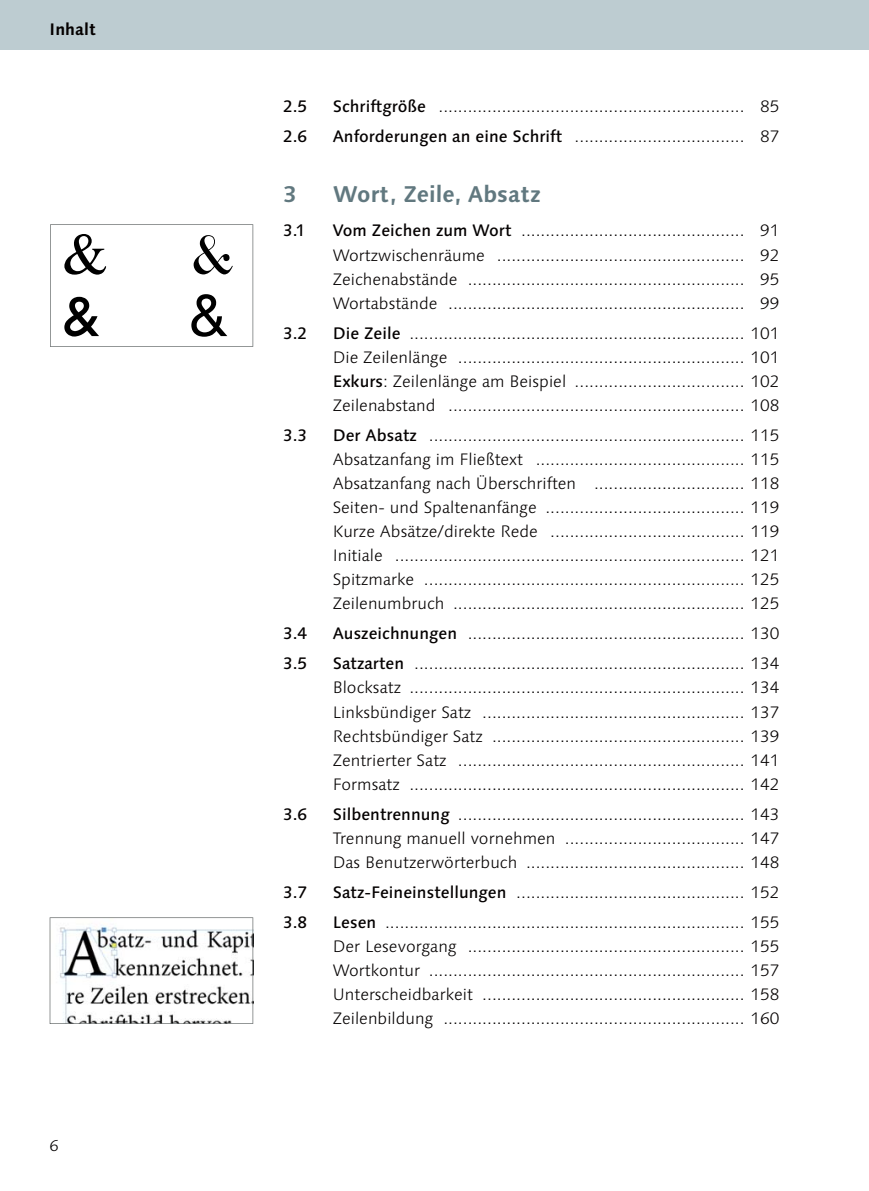
<style>
.page{position:relative;width:869px;height:1191px;background:#fff}
.page>*{position:absolute;margin:0;border:0;box-sizing:border-box;transform-origin:0 0}
.t1{font:700 22.75px "Syntax Next LT Pro";color:#61787f}
.t2{font:300 16.62px/24px "Syntax Next LT Pro";color:#040000;text-align:justify}
.t3{font:500 16.62px "Syntax Next LT Pro";color:#040000}
.t4{font:700 16.62px "Syntax Next LT Pro";color:#040000}
.t5{font:300 15.75px "Syntax Next LT Pro";color:#040000}
.s1{font-weight:500}
</style>
<div class="page">
<div style="left:0;top:0;width:868px;height:50px;background:#bdccd1"></div>
<svg style="left:50px;top:224px;width:203px;height:123px"></svg>
<svg style="left:50px;top:917px;width:203px;height:107px"></svg>
<p class="t4" style="left:50px;top:22px;width:48px">Inhalt</p>
<p class="t5" style="left:50px;top:1140px;width:11px">6</p>
<p class="t3" style="left:283px;top:99px;width:26px">2.5</p>
<p class="t2" style="left:332px;top:96px;width:448px"><span class="s1">Schriftgröße</span> ............................................................... 85</p>
<p class="t3" style="left:283px;top:129px;width:26px">2.6</p>
<p class="t2" style="left:332px;top:126px;width:448px"><span class="s1">Anforderungen an eine Schrift</span> ................................... 87</p>
<h1 class="t1" style="left:283px;top:184px;width:15px">3</h1>
<h1 class="t1" style="left:332px;top:184px;width:210px">Wort, Zeile, Absatz</h1>
<p class="t3" style="left:283px;top:224px;width:24px">3.1</p>
<p class="t2" style="left:332px;top:220px;width:448px"><span class="s1">Vom Zeichen zum Wort</span> .............................................. 91<br>Wortzwischenräume ................................................... 92<br>Zeichenabstände ......................................................... 95<br>Wortabstände ............................................................. 99</p>
<p class="t3" style="left:283px;top:326px;width:26px">3.2</p>
<p class="t2" style="left:332px;top:323px;width:448px"><span class="s1">Die Zeile</span> ..................................................................... 101<br>Die Zeilenlänge ........................................................... 101<br><span class="s1">Exkurs</span>: Zeilenlänge am Beispiel ................................... 102<br>Zeilenabstand ............................................................. 108</p>
<p class="t3" style="left:283px;top:428px;width:26px">3.3</p>
<p class="t2" style="left:332px;top:425px;width:448px"><span class="s1">Der Absatz</span> ................................................................. 115<br>Absatzanfang im Fließtext ........................................... 115<br>Absatzanfang nach Überschriften ............................... 118<br>Seiten- und Spaltenanfänge ......................................... 119<br>Kurze Absätze/direkte Rede ........................................ 119<br>Initiale ........................................................................ 121<br>Spitzmarke .................................................................. 125<br>Zeilenumbruch ............................................................ 125</p>
<p class="t3" style="left:283px;top:626px;width:26px">3.4</p>
<p class="t2" style="left:332px;top:623px;width:448px"><span class="s1">Auszeichnungen</span> ......................................................... 130</p>
<p class="t3" style="left:283px;top:656px;width:26px">3.5</p>
<p class="t2" style="left:332px;top:653px;width:448px"><span class="s1">Satzarten</span> .................................................................... 134<br>Blocksatz ..................................................................... 134<br>Linksbündiger Satz ...................................................... 137<br>Rechtsbündiger Satz .................................................... 139<br>Zentrierter Satz ........................................................... 141<br>Formsatz ..................................................................... 142</p>
<p class="t3" style="left:283px;top:807px;width:26px">3.6</p>
<p class="t2" style="left:332px;top:804px;width:448px"><span class="s1">Silbentrennung</span> ........................................................... 143<br>Trennung manuell vornehmen ..................................... 147<br>Das Benutzerwörterbuch ............................................. 148</p>
<p class="t3" style="left:283px;top:885px;width:26px">3.7</p>
<p class="t2" style="left:332px;top:882px;width:448px"><span class="s1">Satz-Feineinstellungen</span> ............................................... 152</p>
<p class="t3" style="left:283px;top:915px;width:26px">3.8</p>
<p class="t2" style="left:332px;top:912px;width:448px"><span class="s1">Lesen</span> .......................................................................... 155<br>Der Lesevorgang ......................................................... 155<br>Wortkontur ................................................................. 157<br>Unterscheidbarkeit ...................................................... 158<br>Zeilenbildung .............................................................. 160</p>
</div>
